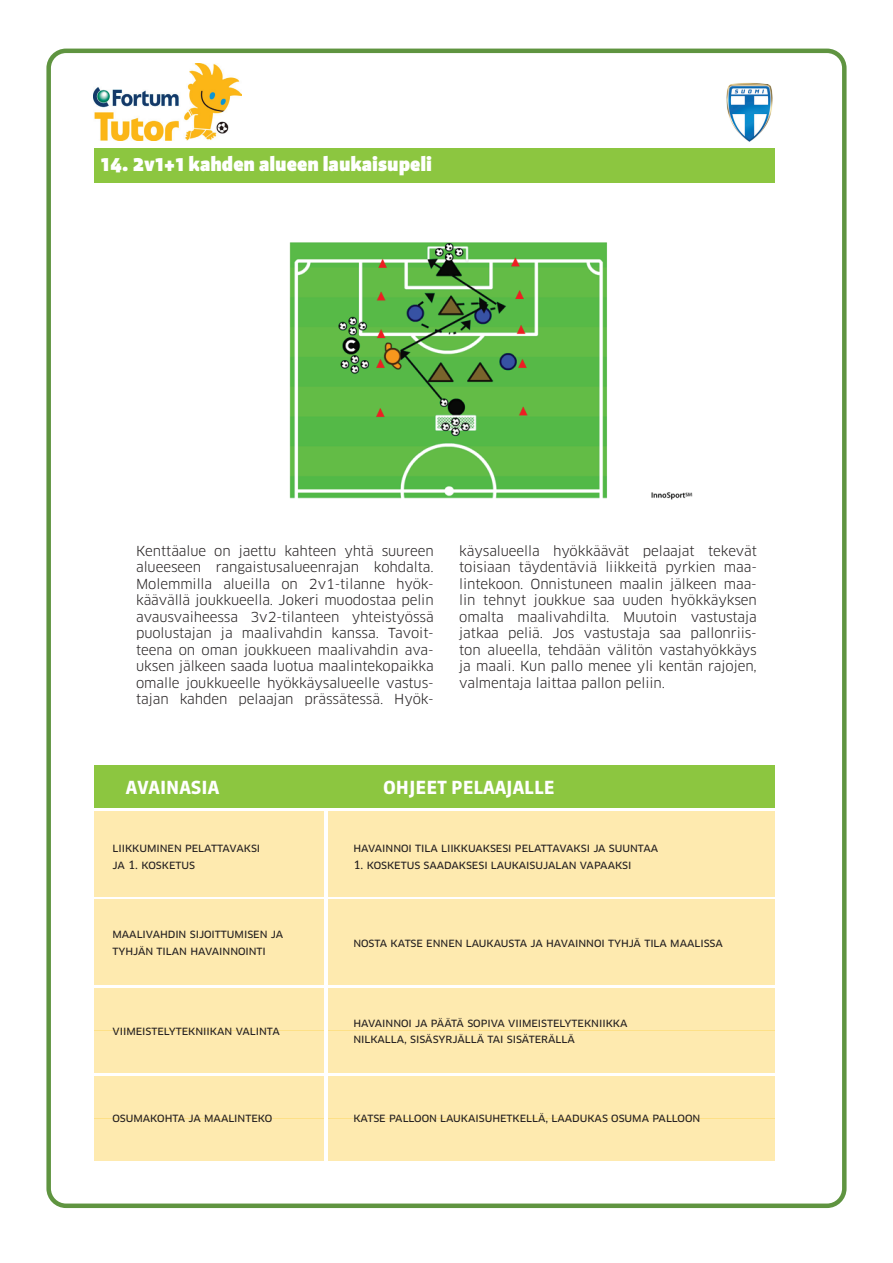
<style>
.page{position:relative;width:893px;height:1263px;background:#fff}
.page>*{position:absolute;margin:0;border:0;box-sizing:border-box;transform-origin:0 0}
.t1{font:900 19.5px "Sanuk OT";color:#fff}
.t2{font:700 18px "Sanuk OT";color:#fff}
.t3{font:13.5px/16.5px "Clan OT";letter-spacing:-.005em;color:#231f20;text-align:justify}
.t4{font:11.25px/16.5px "Clan OT News";letter-spacing:-.005em;color:#231f20}
</style>
<div class="page">
<div style="left:94px;top:149px;width:680px;height:34px;background:#8cc640"></div>
<div style="left:94px;top:765px;width:680px;height:42px;background:#8cc640"></div>
<div style="left:46px;top:49px;width:800px;height:1159px;border:4px solid #5f9440;border-radius:17px"></div>
<img style="left:726px;top:83px;width:47px;height:59px">
<img style="left:94px;top:64px;width:147px;height:76px">
<div style="left:94px;top:811px;width:680px;height:43px;background:#feeaaf"></div>
<div style="left:94px;top:854px;width:680px;height:42px;background:#feeaaf"></div>
<div style="left:94px;top:899px;width:680px;height:43px;background:#feeaaf"></div>
<div style="left:94px;top:942px;width:680px;height:42px;background:#feeaaf"></div>
<div style="left:94px;top:988px;width:680px;height:42px;background:#feeaaf"></div>
<div style="left:94px;top:1076px;width:680px;height:42px;background:#feeaaf"></div>
<div style="left:94px;top:1118px;width:680px;height:43px;background:#feeaaf"></div>
<div style="left:94px;top:1030px;width:680px;height:43px;background:#feeaaf"></div>
<hr style="left:325px;top:811px;width:3px;height:350px;background:#fff">
<img style="left:289px;top:242px;width:404px;height:258px">
<h1 class="t1" style="left:101px;top:152px;width:333px">14. 2v1+1 kahden alueen laukaisupeli</h1>
<p class="t3" style="left:136px;top:543px;width:299px">Kenttäalue on jaettu kahteen yhtä suureen alueeseen rangaistusalueenrajan kohdalta.<br>Molemmilla alueilla on 2v1-tilanne hyök&shy;käävällä joukkueella. Jokeri muodostaa pelin avausvaiheessa 3v2-tilanteen yhteistyössä puolustajan ja maalivahdin kanssa. Tavoit&shy;teena on oman joukkueen maalivahdin ava&shy;uksen jälkeen saada luotua maalintekopaikka omalle joukkueelle hyökkäysalueelle vastus&shy;tajan kahden pelaajan prässätessä. Hyök-</p>
<p class="t3" style="left:459px;top:542px;width:299px">käysalueella hyökkäävät pelaajat tekevät toisiaan täydentäviä liikkeitä pyrkien maa&shy;lintekoon. Onnistuneen maalin jälkeen maa&shy;lin tehnyt joukkue saa uuden hyökkäyksen omalta maalivahdilta. Muutoin vastustaja jatkaa peliä. Jos vastustaja saa pallonriis&shy;ton alueella, tehdään välitön vastahyökkäys ja maali. Kun pallo menee yli kentän rajojen, valmentaja laittaa pallon peliin.</p>
<h2 class="t2" style="left:126px;top:777px;width:95px">AVAINASIA</h2>
<h2 class="t2" style="left:383px;top:777px;width:173px">OHJEET PELAAJALLE</h2>
<p class="t4" style="left:113px;top:840px;width:149px">LIIKKUMINEN PELATTAVAKSI<br>JA 1. KOSKETUS</p>
<p class="t4" style="left:353px;top:840px;width:306px">HAVAINNOI TILA LIIKKUAKSESI PELATTAVAKSI JA SUUNTAA</p>
<p class="t4" style="left:353px;top:856px;width:280px">1. KOSKETUS SAADAKSESI LAUKAISUJALAN VAPAAKSI</p>
<p class="t4" style="left:113px;top:926px;width:172px">MAALIVAHDIN SIJOITTUMISEN JA<br>TYHJÄN TILAN HAVAINNOINTI</p>
<p class="t4" style="left:353px;top:934px;width:371px">NOSTA KATSE ENNEN LAUKAUSTA JA HAVAINNOI TYHJÄ TILA MAALISSA</p>
<p class="t4" style="left:113px;top:1022px;width:169px">VIIMEISTELYTEKNIIKAN VALINTA</p>
<p class="t4" style="left:353px;top:1014px;width:276px">HAVAINNOI JA PÄÄTÄ SOPIVA VIIMEISTELYTEKNIIKKA<br>NILKALLA, SISÄSYRJÄLLÄ TAI SISÄTERÄLLÄ</p>
<p class="t4" style="left:113px;top:1110px;width:161px">OSUMAKOHTA JA MAALINTEKO</p>
<p class="t4" style="left:353px;top:1110px;width:348px">KATSE PALLOON LAUKAISUHETKELLÄ, LAADUKAS OSUMA PALLOON</p>
</div>
